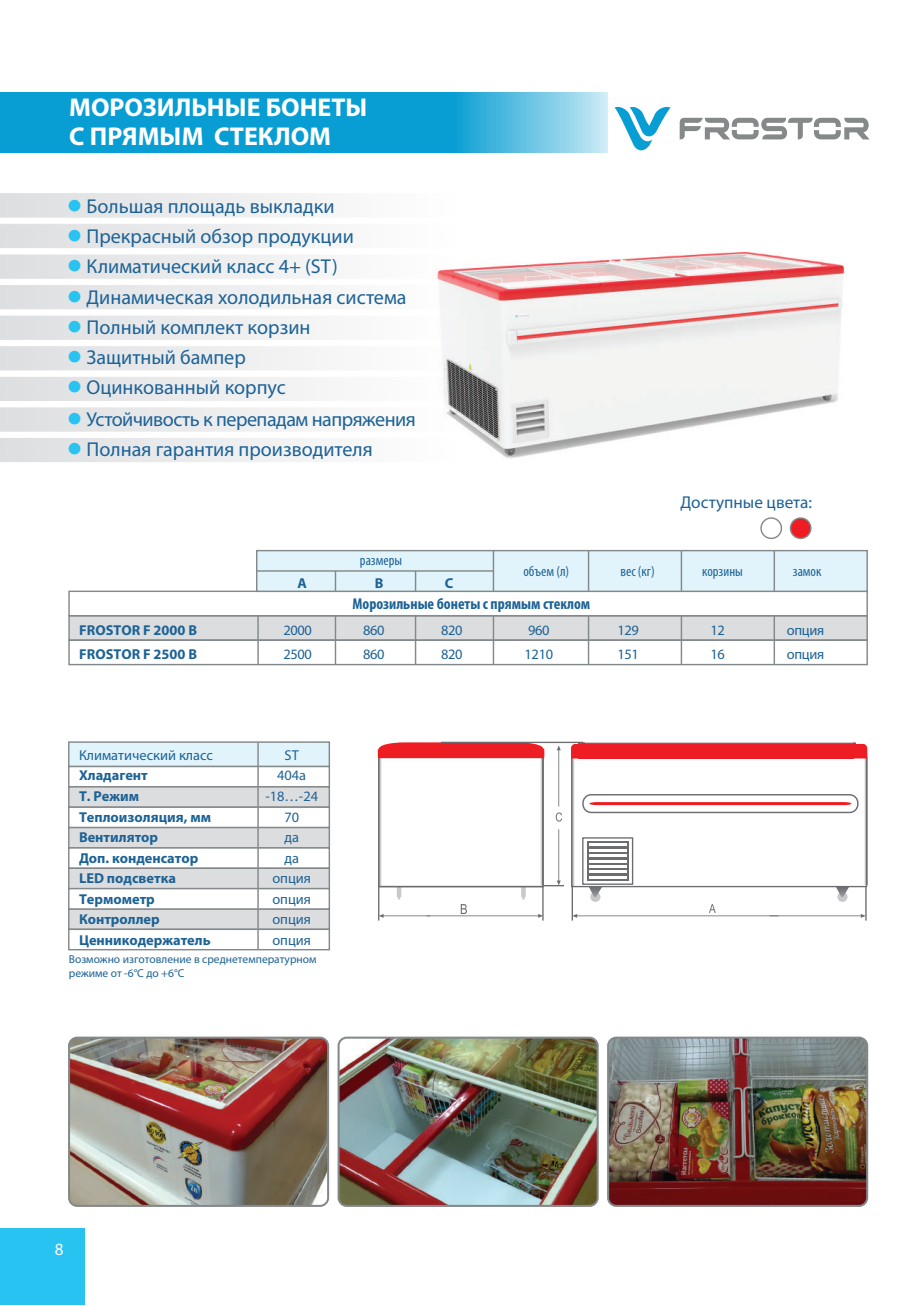
<style>
.page{position:relative;width:915px;height:1306px;background:#fff}
.page>*{position:absolute;margin:0;border:0;box-sizing:border-box;transform-origin:0 0}
.t1{font:700 25.8px/28.7px "Myriad Pro";color:#fff}
.t2{font:20.1px "Myriad Pro";color:#1d6295}
.t3{font:20.1px "Myriad Pro";letter-spacing:-.025em;color:#1d6295}
.t4{font:17.25px "Myriad Pro";color:#1d6295}
.t5{font:17.1px "Myriad Pro";color:#fff}
.t6{font:700 condensed 15.75px "Myriad Pro";color:#1d6295}
.t7{font:700 14.4px/20.5px "Myriad Pro";color:#1d6295}
.t8{font:14.4px/20.5px "Myriad Pro";color:#1d6295}
.t9{font:condensed 14.4px "Myriad Pro";color:#1d6295}
.t10{font:14.4px/24.3px "Myriad Pro";letter-spacing:-.025em;color:#1d6295}
.t11{font:11.55px/13.8px "Myriad Pro";color:#1d6295}
.s1{color:#29c3f1}
</style>
<div class="page">
<img style="left:453px;top:252px;width:394px;height:207px">
<img style="left:0;top:194px;width:453px;height:268px">
<svg style="left:679px;top:118px;width:190px;height:21px"></svg>
<svg style="left:614px;top:106px;width:56px;height:44px"></svg>
<div style="left:760px;top:517px;width:21px;height:22px;border:1px solid #86898a;border-radius:50%"></div>
<div style="left:790px;top:518px;width:20px;height:20px;background:#ee1d23;border-radius:50%"></div>
<div style="left:789px;top:517px;width:22px;height:22px;border:1px solid #86898a;border-radius:50%"></div>
<svg style="left:0;top:92px;width:607px;height:60px;background:#21a7d7"></svg>
<div style="left:69px;top:615px;width:797px;height:25px;background:#dcdddf"></div>
<div style="left:68px;top:615px;width:799px;height:26px;border:1px solid #83888a"></div>
<div style="left:68px;top:639px;width:799px;height:26px;border:1px solid #83888a"></div>
<div style="left:68px;top:590px;width:799px;height:26px;border:1px solid #83888a"></div>
<div style="left:256px;top:550px;width:610px;height:41px;background:#e1f4fc"></div>
<div style="left:256px;top:550px;width:611px;height:42px;border:1px solid #83888a"></div>
<hr style="left:257px;top:615px;width:2px;height:49px;background:#83888a">
<hr style="left:256px;top:570px;width:237px;height:1px;background:#83888a">
<div style="left:69px;top:742px;width:260px;height:24px;background:#e1f4fc"></div>
<div style="left:68px;top:741px;width:262px;height:26px;border:1px solid #83888a"></div>
<div style="left:68px;top:765px;width:262px;height:22px;border:1px solid #83888a"></div>
<div style="left:69px;top:786px;width:260px;height:21px;background:#dcdddf"></div>
<div style="left:68px;top:786px;width:262px;height:22px;border:1px solid #83888a"></div>
<div style="left:68px;top:806px;width:262px;height:22px;border:1px solid #83888a"></div>
<div style="left:69px;top:827px;width:260px;height:21px;background:#dcdddf"></div>
<div style="left:68px;top:826px;width:262px;height:22px;border:1px solid #83888a"></div>
<div style="left:68px;top:847px;width:262px;height:22px;border:1px solid #83888a"></div>
<div style="left:69px;top:868px;width:260px;height:20px;background:#dcdddf"></div>
<div style="left:68px;top:867px;width:262px;height:22px;border:1px solid #83888a"></div>
<div style="left:69px;top:909px;width:260px;height:20px;background:#dcdddf"></div>
<div style="left:68px;top:908px;width:262px;height:22px;border:1px solid #83888a"></div>
<div style="left:68px;top:887px;width:262px;height:22px;border:1px solid #83888a"></div>
<div style="left:68px;top:928px;width:262px;height:22px;border:1px solid #83888a"></div>
<hr style="left:257px;top:742px;width:2px;height:207px;background:#83888a">
<hr style="left:334px;top:571px;width:2px;height:20px;background:#83888a">
<hr style="left:414px;top:571px;width:2px;height:20px;background:#83888a">
<hr style="left:334px;top:616px;width:2px;height:48px;background:#83888a">
<hr style="left:414px;top:616px;width:2px;height:48px;background:#83888a">
<hr style="left:492px;top:550px;width:2px;height:41px;background:#83888a">
<hr style="left:587px;top:550px;width:2px;height:41px;background:#83888a">
<hr style="left:680px;top:550px;width:2px;height:41px;background:#83888a">
<hr style="left:773px;top:550px;width:1px;height:41px;background:#83888a">
<hr style="left:587px;top:615px;width:2px;height:49px;background:#83888a">
<hr style="left:680px;top:615px;width:2px;height:49px;background:#83888a">
<hr style="left:773px;top:615px;width:1px;height:49px;background:#83888a">
<hr style="left:492px;top:615px;width:2px;height:49px;background:#83888a">
<div style="left:590px;top:891px;width:10px;height:10px;background:#c7c8ca;border-radius:50%"></div>
<div style="left:837px;top:891px;width:10px;height:10px;background:#c7c8ca;border-radius:50%"></div>
<svg style="left:572px;top:904px;width:292px;height:13px"></svg>
<hr style="left:571px;top:886px;width:1px;height:34px;background:#6c6d70">
<hr style="left:864px;top:886px;width:2px;height:34px;background:#6c6d70">
<svg style="left:377px;top:742px;width:187px;height:175px"></svg>
<hr style="left:441px;top:741px;width:142px;height:2px;background:#6c6d70">
<hr style="left:378px;top:886px;width:1px;height:34px;background:#6c6d70">
<hr style="left:542px;top:886px;width:1px;height:34px;background:#6c6d70">
<svg style="left:571px;top:742px;width:295px;height:155px"></svg>
<img style="left:71px;top:1039px;width:257px;height:166px">
<div style="left:68px;top:1036px;width:261px;height:170px;border:2px solid #83888a;border-radius:8px"></div>
<img style="left:340px;top:1039px;width:257px;height:166px">
<div style="left:337px;top:1036px;width:261px;height:170px;border:2px solid #83888a;border-radius:8px"></div>
<img style="left:610px;top:1039px;width:256px;height:166px">
<div style="left:607px;top:1036px;width:260px;height:170px;border:2px solid #83888a;border-radius:8px"></div>
<div style="left:0;top:1228px;width:85px;height:76px;background:#29c3f1"></div>
<p class="t1" style="left:69px;top:92px;width:300px">МОРОЗИЛЬНЫЕ БОНЕТЫ<br>С ПРЯМЫМ СТЕКЛОМ</p>
<p class="t2" style="left:67px;top:194px;width:269px"><span class="s1">●</span> Большая площадь выкладки</p>
<p class="t2" style="left:67px;top:224px;width:288px"><span class="s1">●</span> Прекрасный обзор продукции</p>
<p class="t2" style="left:67px;top:254px;width:272px"><span class="s1">●</span> Климатический класс 4+ (ST)</p>
<p class="t2" style="left:67px;top:284px;width:340px"><span class="s1">●</span> Динамическая холодильная система</p>
<p class="t2" style="left:67px;top:314px;width:244px"><span class="s1">●</span> Полный комплект корзин</p>
<p class="t2" style="left:67px;top:345px;width:180px"><span class="s1">●</span> Защитный бампер</p>
<p class="t2" style="left:67px;top:375px;width:220px"><span class="s1">●</span> Оцинкованный корпус</p>
<p class="t3" style="left:67px;top:407px;width:350px"><span class="s1">●</span> Устойчивость к перепадам напряжения</p>
<p class="t2" style="left:67px;top:437px;width:307px"><span class="s1">●</span> Полная гарантия производителя</p>
<p class="t9" style="left:360px;top:551px;width:44px">размеры</p>
<p class="t7" style="left:297px;top:572px;width:11px">А</p>
<p class="t7" style="left:374px;top:572px;width:10px">B</p>
<p class="t7" style="left:445px;top:572px;width:10px">C</p>
<p class="t4" style="left:680px;top:492px;width:133px">Доступные цвета:</p>
<p class="t9" style="left:523px;top:562px;width:47px">объем (л)</p>
<p class="t9" style="left:620px;top:562px;width:36px">вес (кг)</p>
<p class="t9" style="left:701px;top:562px;width:42px">корзины</p>
<p class="t9" style="left:792px;top:562px;width:30px">замок</p>
<p class="t7" style="left:79px;top:617px;width:119px;line-height:24.3px">FROSTOR F 2000 B<br>FROSTOR F 2500 B</p>
<p class="t8" style="left:79px;top:744px;width:135px">Климатический класс</p>
<p class="t7" style="left:79px;top:764px;width:133px">Хладагент<br>Т. Режим<br>Теплоизоляция, мм<br>Вентилятор<br>Доп. конденсатор<br>LED подсветка<br>Термометр<br>Контроллер<br>Ценникодержатель</p>
<p class="t6" style="left:352px;top:594px;width:239px">Морозильные бонеты с прямым стеклом</p>
<p class="t10" style="left:283px;top:617px;width:30px">2000<br>2500</p>
<p class="t8" style="left:363px;top:617px;width:23px;line-height:24.3px">860<br>860</p>
<p class="t8" style="left:441px;top:617px;width:23px;line-height:24.3px">820<br>820</p>
<p class="t8" style="left:524px;top:617px;width:30px;line-height:24.3px">960<br>1210</p>
<p class="t8" style="left:617px;top:617px;width:23px;line-height:24.3px">129<br>151</p>
<p class="t8" style="left:710px;top:617px;width:16px;line-height:24.3px">12<br>16</p>
<p class="t8" style="left:265px;top:744px;width:54px;text-align:center">ST<br>404a -18…-24<br>70<br>да<br>да опция опция опция опция</p>
<p class="t11" style="left:69px;top:951px;width:249px">Возможно изготовление в среднетемпературном режиме от -6°С до +6°С</p>
<p class="t10" style="left:786px;top:617px;width:39px">опция опция</p>
<p class="t5" style="left:55px;top:1238px;width:10px">8</p>
</div>
